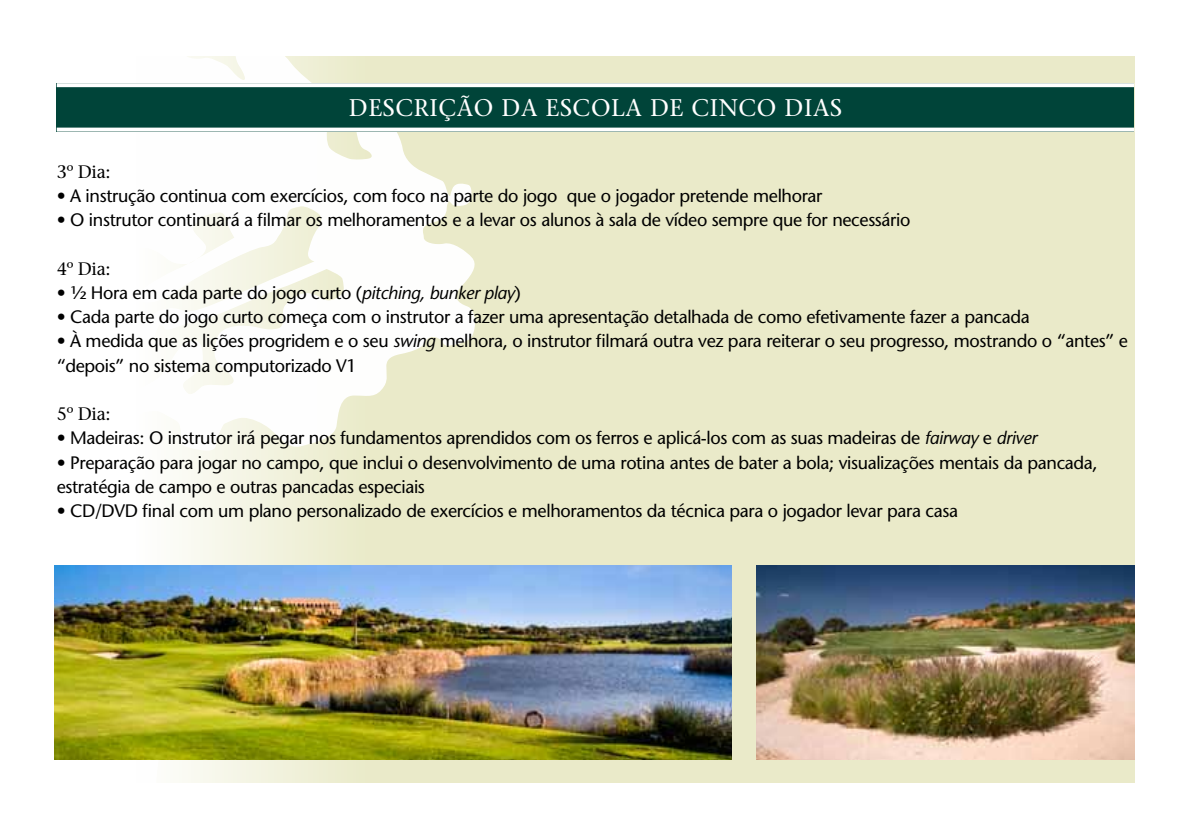
<style>
.page{position:relative;width:1191px;height:840px;background:#fff}
.page>*{position:absolute;margin:0;border:0;box-sizing:border-box;transform-origin:0 0}
.t1{font:500 24px "Stone Serif Std";letter-spacing:.025em;color:#fff}
.t2{font:500 18px/24.2px "Stone Sans Std";letter-spacing:-.02em;color:#000}
.t3{font:500 18px "Stone Serif Std";letter-spacing:-.02em;color:#000}
.s1{font-style:italic}
</style>
<div class="page">
<div style="left:57px;top:56px;width:1077px;height:726px;background:#eaeac9"></div>
<svg style="left:54px;top:56px;width:423px;height:727px;fill:#fefefd"></svg>
<img style="left:54px;top:565px;width:677px;height:193px">
<img style="left:757px;top:565px;width:377px;height:193px">
<div style="left:57px;top:83px;width:1077px;height:48px;background:#004439"></div>
<svg style="left:57px;top:83px;width:1077px;height:4px;fill:#fff"></svg>
<svg style="left:57px;top:127px;width:1077px;height:4px;fill:#fff"></svg>
<h1 class="t1" style="left:349px;top:94px;width:494px">DESCRIÇÃO DA ESCOLA DE CINCO DIAS</h1>
<p class="t3" style="left:57px;top:161px;width:56px">3º Dia:</p>
<p class="t2" style="left:57px;top:184px;width:767px">• A instrução continua com exercícios, com foco na parte do jogo que o jogador pretende melhorar</p>
<p class="t2" style="left:57px;top:208px;width:855px">• O instrutor continuará a filmar os melhoramentos e a levar os alunos à sala de vídeo sempre que for necessário</p>
<p class="t3" style="left:57px;top:258px;width:56px">4º Dia:</p>
<p class="t2" style="left:57px;top:280px;width:465px">• ½ Hora em cada parte do jogo curto (<span class="s1">pitching, bunker play</span>)</p>
<p class="t2" style="left:57px;top:305px;width:974px">• Cada parte do jogo curto começa com o instrutor a fazer uma apresentação detalhada de como efetivamente fazer a pancada</p>
<p class="t2" style="left:57px;top:329px;width:1072px">• À medida que as lições progridem e o seu <span class="s1">swing</span> melhora, o instrutor filmará outra vez para reiterar o seu progresso, mostrando o “antes” e “depois” no sistema computorizado V1</p>
<p class="t3" style="left:57px;top:403px;width:56px">5º Dia:</p>
<p class="t2" style="left:57px;top:426px;width:981px">• Madeiras: O instrutor irá pegar nos fundamentos aprendidos com os ferros e aplicá-los com as suas madeiras de <span class="s1">fairway</span> e <span class="s1">driver</span></p>
<p class="t2" style="left:57px;top:450px;width:1042px">• Preparação para jogar no campo, que inclui o desenvolvimento de uma rotina antes de bater a bola; visualizações mentais da pancada, estratégia de campo e outras pancadas especiais</p>
<p class="t2" style="left:57px;top:498px;width:903px">• CD/DVD final com um plano personalizado de exercícios e melhoramentos da técnica para o jogador levar para casa</p>
</div>
